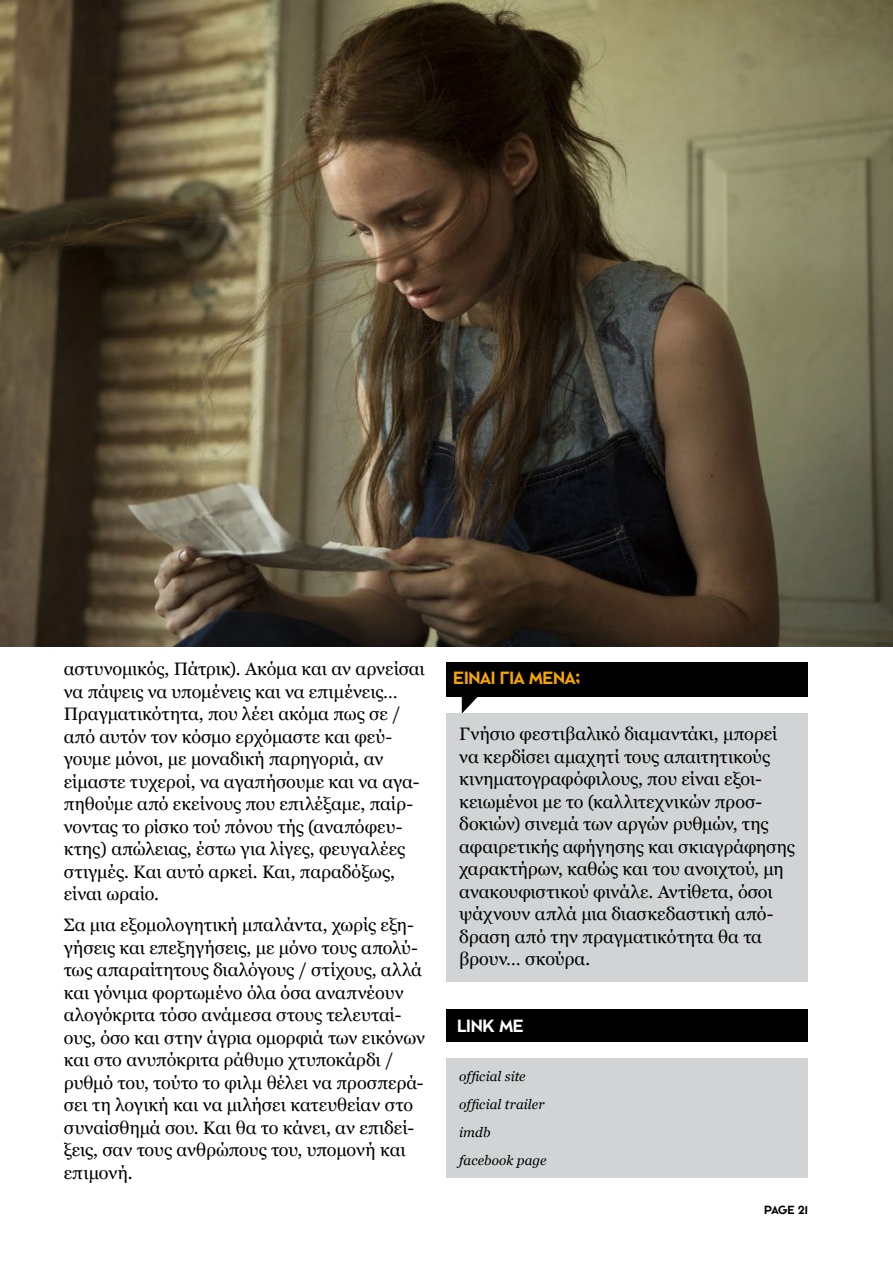
<style>
.page{position:relative;width:893px;height:1263px;background:#fff}
.page>*{position:absolute;margin:0;border:0;box-sizing:border-box;transform-origin:0 0}
.t1{font:18px/22.5px "Georgia";letter-spacing:-.005em;color:#000}
.t2{font:18px "F Cinematica";letter-spacing:-.02em;color:#f7a600}
.t3{font:18px "F Cinematica";letter-spacing:-.015em;color:#fff}
.t4{font:italic 13.5px/28px "Georgia";letter-spacing:.005em;color:#000}
.t5{font:12px "F Cinematica";letter-spacing:-.025em;color:#000}
</style>
<div class="page">
<img style="left:0;top:0;width:893px;height:646px">
<div style="left:446px;top:662px;width:362px;height:34px;background:#000"></div>
<svg style="left:462px;top:696px;width:16px;height:18px"></svg>
<div style="left:446px;top:714px;width:362px;height:268px;background:#d1d3d4"></div>
<div style="left:446px;top:1058px;width:362px;height:120px;background:#d1d3d4"></div>
<div style="left:446px;top:1009px;width:362px;height:33px;background:#000"></div>
<p class="t1" style="left:64px;top:658px;width:363px">αστυνομικός, Πάτρικ). Ακόμα και αν αρνείσαι να πάψεις να υπομένεις και να επιμένεις… Πραγματικότητα, που λέει ακόμα πως σε / από αυτόν τον κόσμο ερχόμαστε και φεύ&shy;γουμε μόνοι, με μοναδική παρηγοριά, αν είμαστε τυχεροί, να αγαπήσουμε και να αγα&shy;πηθούμε από εκείνους που επιλέξαμε, παίρ&shy;νοντας το ρίσκο τού πόνου τής (αναπόφευ&shy;κτης) απώλειας, έστω για λίγες, φευγαλέες στιγμές. Και αυτό αρκεί. Και, παραδόξως, είναι ωραίο.</p>
<p class="t1" style="left:64px;top:914px;width:363px">Σα μια εξομολογητική μπαλάντα, χωρίς εξη&shy;γήσεις και επεξηγήσεις, με μόνο τους απολύ&shy;τως απαραίτητους διαλόγους / στίχους, αλλά και γόνιμα φορτωμένο όλα όσα αναπνέουν αλογόκριτα τόσο ανάμεσα στους τελευταί&shy;ους, όσο και στην άγρια ομορφιά των εικόνων και στο ανυπόκριτα ράθυμο χτυποκάρδι / ρυθμό του, τούτο το φιλμ θέλει να προσπερά&shy;σει τη λογική και να μιλήσει κατευθείαν στο συναίσθημά σου. Και θα το κάνει, αν επιδεί&shy;ξεις, σαν τους ανθρώπους του, υπομονή και επιμονή.</p>
<p class="t2" style="left:453px;top:667px;width:129px">ΕΙΝΑΙ ΓΙΑ ΜΕΝΑ;</p>
<p class="t1" style="left:459px;top:722px;width:337px">Γνήσιο φεστιβαλικό διαμαντάκι, μπορεί να κερδίσει αμαχητί τους απαιτητικούς κινηματογραφόφιλους, που είναι εξοι&shy;κειωμένοι με το (καλλιτεχνικών προσ&shy;δοκιών) σινεμά των αργών ρυθμών, της αφαιρετικής αφήγησης και σκιαγράφησης χαρακτήρων, καθώς και του ανοιχτού, μη ανακουφιστικού φινάλε. Αντίθετα, όσοι ψάχνουν απλά μια διασκεδαστική από&shy;δραση από την πραγματικότητα θα τα βρουν… σκούρα.</p>
<p class="t3" style="left:457px;top:1015px;width:68px">LINK ME</p>
<p class="t4" style="left:459px;top:1062px;width:89px">official site official trailer imdb facebook page</p>
<p class="t5" style="left:764px;top:1203px;width:45px">PAGE 21</p>
</div>
